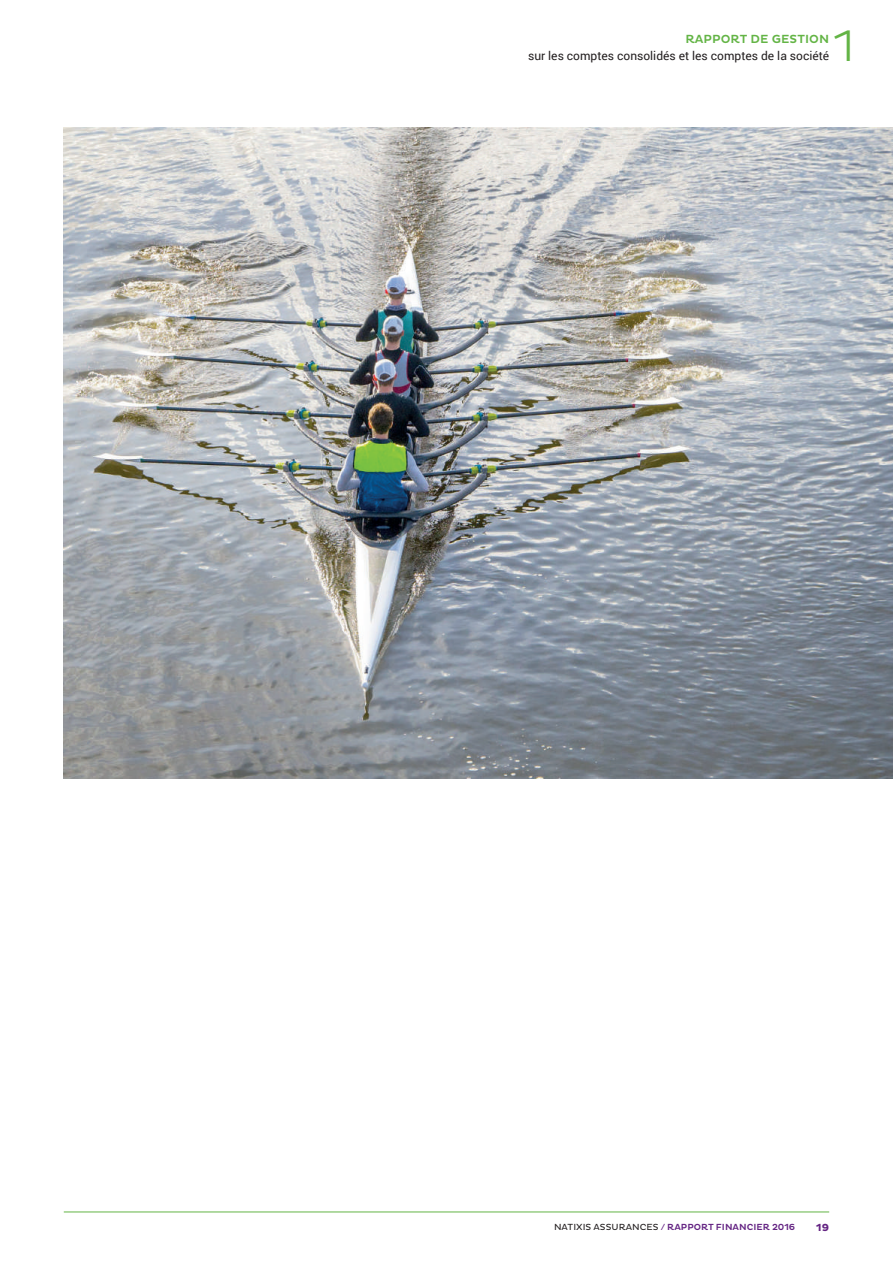
<style>
.page{position:relative;width:893px;height:1263px;background:#fff}
.page>*{position:absolute;margin:0;border:0;box-sizing:border-box;transform-origin:0 0}
.t1{font:300 45px "Pluto";color:#63b445}
.t2{font:12px "Roboto";color:#231f20}
.t3{font:500 12px "Pluto";letter-spacing:.005em;color:#63b445}
.t4{font:700 10.5px "Pluto";color:#642483}
.t5{font:500 9px "Pluto";letter-spacing:.005em;color:#642483}
.s1{font-weight:400;color:#231f20}
.s2{font-weight:400}
</style>
<div class="page">
<img style="left:64px;top:128px;width:829px;height:650px">
<hr style="left:64px;top:1211px;width:765px;height:1px;background:#63b445">
<h1 class="t1" style="left:833px;top:21px;width:23px">1</h1>
<p class="t3" style="left:685px;top:32px;width:145px">RAPPORT DE GESTION</p>
<p class="t2" style="left:528px;top:47px;width:303px">sur les comptes consolidés et les comptes de la société</p>
<p class="t5" style="left:554px;top:1222px;width:243px"><span class="s1">NATIXIS ASSURANCES</span> <span class="s2">/</span> RAPPORT FINANCIER 2016</p>
<p class="t4" style="left:816px;top:1221px;width:14px">19</p>
</div>
